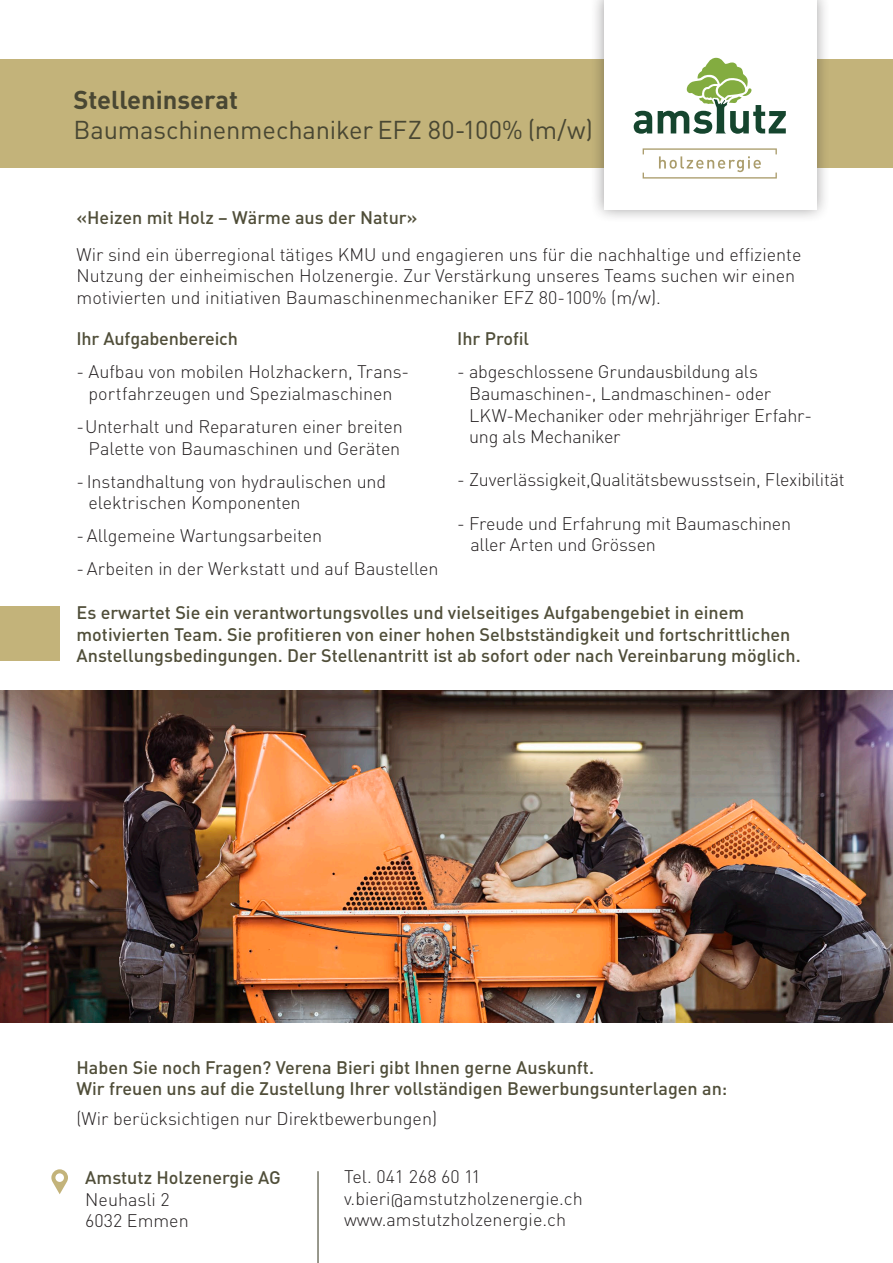
<style>
.page{position:relative;width:893px;height:1263px;background:#fff}
.page>*{position:absolute;margin:0;border:0;box-sizing:border-box;transform-origin:0 0}
.t1{font:25.5px "DIN";letter-spacing:-.005em;color:#494733}
.t2{font:700 25.5px "DIN";color:#494733}
.t3{font:300 18px/21.6px "DIN Pro";letter-spacing:-.005em;color:#231f20}
.t4{font:500 18px/21.6px "DIN";color:#504e39}
</style>
<div class="page">
<div style="left:0;top:60px;width:893px;height:108px;background:#c3b37a"></div>
<svg style="left:51px;top:1169px;width:17px;height:25px"></svg>
<hr style="left:317px;top:1171px;width:2px;height:92px;background:#51503d">
<div style="left:590px;top:0;width:240px;height:223px;background:#231f20;opacity:.45"></div>
<div style="left:604px;top:0;width:212px;height:209px;background:#fff"></div>
<svg style="left:643px;top:148px;width:134px;height:31px"></svg>
<svg style="left:634px;top:111px;width:18px;height:23px"></svg>
<svg style="left:658px;top:58px;width:128px;height:76px"></svg>
<div style="left:0;top:606px;width:60px;height:55px;background:#c3b37a"></div>
<img style="left:0;top:690px;width:893px;height:333px">
<h1 class="t2" style="left:73px;top:83px;width:166px">Stelleninserat</h1>
<h1 class="t1" style="left:73px;top:114px;width:521px">Baumaschinenmechaniker EFZ 80-100% (m/w)</h1>
<p class="t4" style="left:77px;top:206px;width:342px">«Heizen mit Holz – Wärme aus der Natur»</p>
<p class="t3" style="left:77px;top:243px;width:726px">Wir sind ein überregional tätiges KMU und engagieren uns für die nachhaltige und effiziente<br>Nutzung der einheimischen Holzenergie. Zur Verstärkung unseres Teams suchen wir einen motivierten und initiativen Baumaschinenmechaniker EFZ 80-100% (m/w).</p>
<p class="t4" style="left:77px;top:328px;width:163px">Ihr Aufgabenbereich</p>
<p class="t3" style="left:77px;top:360px;width:334px;text-align:center">- Aufbau von mobilen Holzhackern, Trans&shy;portfahrzeugen und Spezialmaschinen</p>
<p class="t3" style="left:77px;top:415px;width:328px;text-align:center">-Unterhalt und Reparaturen einer breiten<br>Palette von Baumaschinen und Geräten</p>
<p class="t3" style="left:89px;top:470px;width:299px;text-indent:-12px">- Instandhaltung von hydraulischen und elektrischen Komponenten</p>
<p class="t3" style="left:77px;top:524px;width:247px">- Allgemeine Wartungsarbeiten</p>
<p class="t3" style="left:77px;top:557px;width:363px">- Arbeiten in der Werkstatt und auf Baustellen</p>
<p class="t4" style="left:457px;top:328px;width:74px">Ihr Profil</p>
<p class="t3" style="left:469px;top:360px;width:344px;text-indent:-12px">- abgeschlossene Grundausbildung als Baumaschinen-, Landmaschinen- oder LKW-Mechaniker oder mehrjähriger Erfahr&shy;ung als Mechaniker</p>
<p class="t3" style="left:457px;top:468px;width:389px">- Zuverlässigkeit,Qualitätsbewusstsein, Flexibilität</p>
<p class="t3" style="left:470px;top:512px;width:322px;text-indent:-13px">- Freude und Erfahrung mit Baumaschinen aller Arten und Grössen</p>
<p class="t4" style="left:77px;top:601px;width:726px">Es erwartet Sie ein verantwortungsvolles und vielseitiges Aufgabengebiet in einem motivierten Team. Sie profitieren von einer hohen Selbstständigkeit und fortschrittlichen<br>Anstellungsbedingungen. Der Stellenantritt ist ab sofort oder nach Vereinbarung möglich.</p>
<p class="t4" style="left:77px;top:1056px;width:652px">Haben Sie noch Fragen? Verena Bieri gibt Ihnen gerne Auskunft.<br>Wir freuen uns auf die Zustellung Ihrer vollständigen Bewerbungsunterlagen an:</p>
<p class="t3" style="left:77px;top:1107px;width:362px">(Wir berücksichtigen nur Direktbewerbungen)</p>
<p class="t4" style="left:85px;top:1166px;width:197px">Amstutz Holzenergie AG</p>
<p class="t3" style="left:85px;top:1188px;width:105px">Neuhasli 2<br>6032 Emmen</p>
<p class="t3" style="left:344px;top:1165px;width:240px">Tel. 041 268 60 11 v.bieri@amstutzholzenergie.ch www.amstutzholzenergie.ch</p>
</div>
